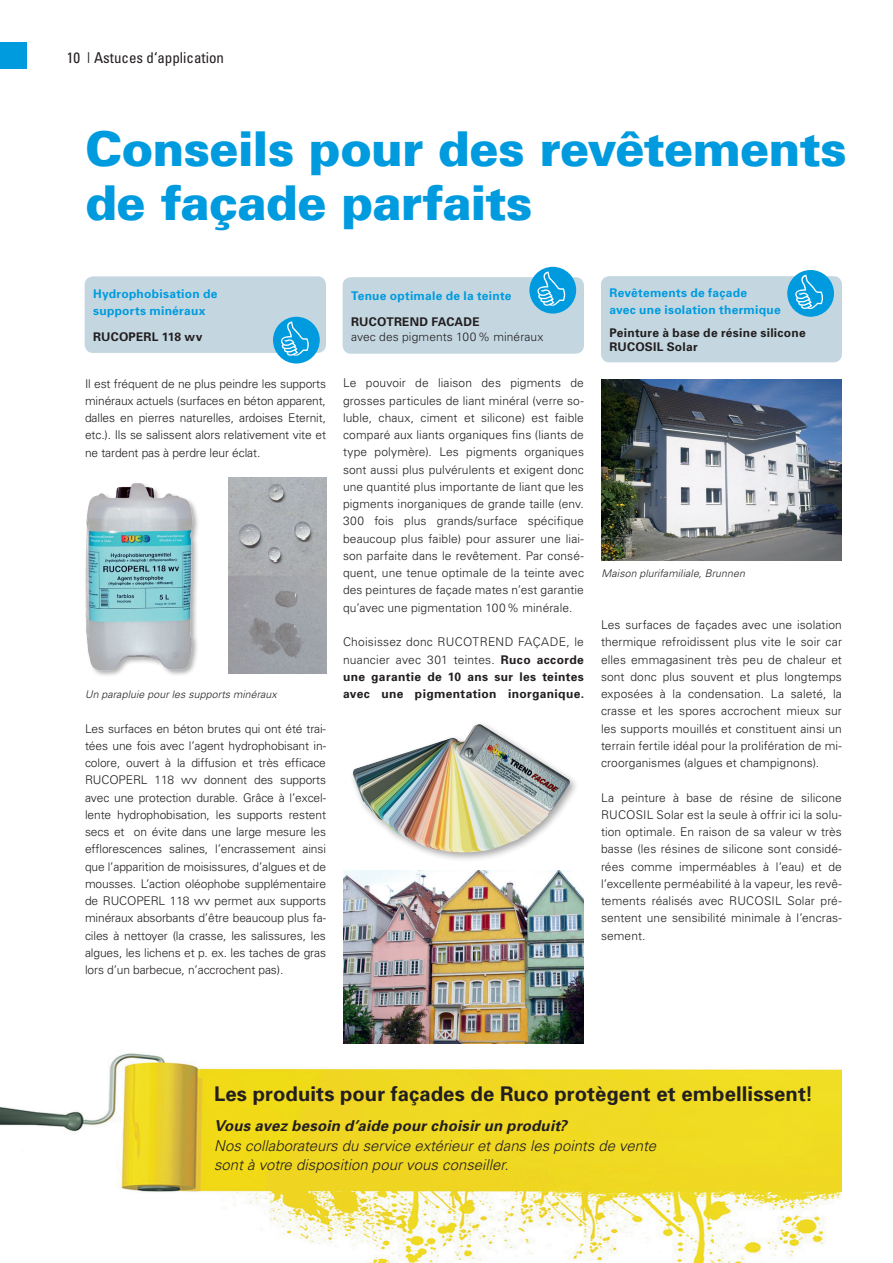
<style>
.page{position:relative;width:893px;height:1263px;background:#fff}
.page>*{position:absolute;margin:0;border:0;box-sizing:border-box;transform-origin:0 0}
.t1{font:900 48px/54px "Univers";letter-spacing:-.02em;color:#009bde}
.t2{font:700 20.25px "Univers";letter-spacing:.005em;color:#231f20}
.t3{font:italic 300 15px/19.5px "Univers";color:#231f20}
.t4{font:italic 700 15px "Univers";letter-spacing:.015em;color:#231f20}
.t5{font:condensed 15px "Univers";color:#231f20}
.t6{font:300 12px/17.2px "Univers";letter-spacing:.005em;color:#231f20;text-align:justify}
.t7{font:700 12px/17.2px "Univers";letter-spacing:.025em;color:#231f20;text-align:justify}
.t8{font:700 12px/17.2px "Univers";letter-spacing:.02em;color:#009bde}
.t9{font:italic 300 10.5px "Univers";letter-spacing:.01em;color:#231f20}
.s1{font-weight:300}
</style>
<div class="page">
<img style="left:0;top:1053px;width:842px;height:210px">
<div style="left:85px;top:276px;width:241px;height:77px;background:#c4d7e1;border-radius:9px"></div>
<div style="left:273px;top:317px;width:47px;height:46px;background:#009bde;border-radius:50%"></div>
<svg style="left:281px;top:321px;width:28px;height:35px"></svg>
<div style="left:343px;top:277px;width:241px;height:77px;background:#c4d7e1;border-radius:9px"></div>
<div style="left:529px;top:267px;width:47px;height:47px;background:#009bde;border-radius:50%"></div>
<svg style="left:537px;top:271px;width:28px;height:35px"></svg>
<div style="left:601px;top:276px;width:241px;height:86px;background:#c4d7e1;border-radius:9px"></div>
<div style="left:787px;top:270px;width:47px;height:47px;background:#009bde;border-radius:50%"></div>
<svg style="left:795px;top:275px;width:28px;height:34px"></svg>
<div style="left:349px;top:720px;width:231px;height:142px;background:#231f20;opacity:.4"></div>
<img style="left:455px;top:724px;width:23px;height:18px">
<img style="left:343px;top:871px;width:241px;height:172px">
<img style="left:601px;top:380px;width:241px;height:181px">
<div style="left:0;top:43px;width:27px;height:26px;background:#009bde"></div>
<img style="left:85px;top:483px;width:113px;height:193px">
<img style="left:228px;top:478px;width:98px;height:195px">
<p class="t5" style="left:67px;top:48px;width:159px">10 | Astuces d‘application</p>
<h1 class="t1" style="left:85px;top:121px;width:763px">Conseils pour des revêtements de façade parfaits</h1>
<p class="t8" style="left:93px;top:285px;width:126px">Hydrophobisation de supports minéraux</p>
<p class="t7" style="left:93px;top:328px;width:111px">RUCOPERL 118 wv</p>
<p class="t6" style="left:85px;top:374px;width:242px">Il est fréquent de ne plus peindre les supports minéraux actuels (surfaces en béton apparent, dalles en pierres naturelles, ardoises Eternit, etc.). Ils se salissent alors relativement vite et ne tardent pas à perdre leur éclat.</p>
<p class="t9" style="left:85px;top:688px;width:193px">Un parapluie pour les supports minéraux</p>
<p class="t6" style="left:85px;top:719px;width:242px">Les surfaces en béton brutes qui ont été trai&shy;tées une fois avec l’agent hydrophobisant in&shy;colore, ouvert à la diffusion et très efficace RUCOPERL 118 wv donnent des supports avec une protection durable. Grâce à l’excel&shy;lente hydrophobisation, les supports restent secs et on évite dans une large mesure les efflorescences salines, l’encrassement ainsi que l’apparition de moisissures, d’algues et de mousses. L’action oléophobe supplémentaire de RUCOPERL 118 wv permet aux supports minéraux absorbants d’être beaucoup plus fa&shy;ciles à nettoyer (la crasse, les salissures, les algues, les lichens et p. ex. les taches de gras lors d’un barbecue, n’accrochent pas).</p>
<p class="t8" style="left:351px;top:287px;width:162px">Tenue optimale de la teinte</p>
<p class="t7" style="left:351px;top:312px;width:130px">RUCOTREND FACADE</p>
<p class="t6" style="left:351px;top:327px;width:194px">avec des pigments 100% minéraux</p>
<p class="t6" style="left:343px;top:374px;width:242px">Le pouvoir de liaison des pigments de grosses particules de liant minéral (verre so&shy;luble, chaux, ciment et silicone) est faible comparé aux liants organiques fins (liants de type polymère). Les pigments organiques sont aussi plus pulvérulents et exigent donc une quantité plus importante de liant que les pigments inorganiques de grande taille (env.<br>300 fois plus grands/surface spécifique beaucoup plus faible) pour assurer une liai&shy;son parfaite dans le revêtement. Par consé&shy;quent, une tenue optimale de la teinte avec des peintures de façade mates n’est garantie qu’avec une pigmentation 100% minérale.</p>
<p class="t7" style="left:343px;top:633px;width:242px"><span class="s1">Choisissez donc RUCOTREND FAÇADE, le nuancier avec 301 teintes.</span> Ruco accorde une garantie de 10 ans sur les teintes avec une pigmentation inorganique.</p>
<p class="t8" style="left:609px;top:284px;width:173px">Revêtements de façade<br>avec une isolation thermique</p>
<p class="t7" style="left:609px;top:325px;width:198px;line-height:14.4px">Peinture à base de résine silicone<br>RUCOSIL Solar</p>
<p class="t9" style="left:601px;top:567px;width:145px">Maison plurifamiliale, Brunnen</p>
<p class="t6" style="left:601px;top:616px;width:242px">Les surfaces de façades avec une isolation thermique refroidissent plus vite le soir car elles emmagasinent très peu de chaleur et sont donc plus souvent et plus longtemps exposées à la condensation. La saleté, la crasse et les spores accrochent mieux sur les supports mouillés et constituent ainsi un terrain fertile idéal pour la prolifération de mi&shy;croorganismes (algues et champignons).</p>
<p class="t6" style="left:601px;top:788px;width:242px">La peinture à base de résine de silicone RUCOSIL Solar est la seule à offrir ici la solu&shy;tion optimale. En raison de sa valeur w très basse (les résines de silicone sont considé&shy;rées comme imperméables à l’eau) et de l’excellente perméabilité à la vapeur, les revê&shy;tements réalisés avec RUCOSIL Solar pré&shy;sentent une sensibilité minimale à l’encras&shy;sement.</p>
<h2 class="t2" style="left:214px;top:1081px;width:601px">Les produits pour façades de Ruco protègent et embellissent!</h2>
<p class="t4" style="left:214px;top:1116px;width:355px">Vous avez besoin d’aide pour choisir un produit?</p>
<p class="t3" style="left:214px;top:1135px;width:444px">Nos collaborateurs du service extérieur et dans les points de vente sont à votre disposition pour vous conseiller.</p>
</div>
